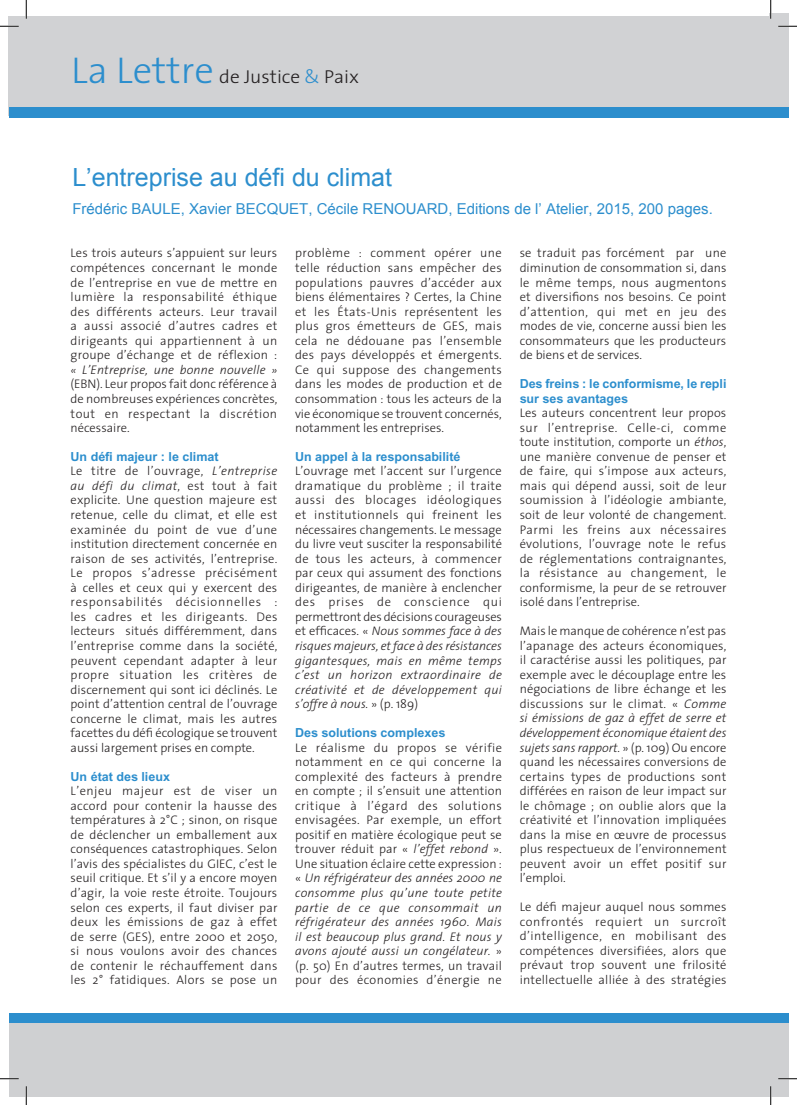
<style>
.page{position:relative;width:797px;height:1105px;background:#fff}
.page>*{position:absolute;margin:0;border:0;box-sizing:border-box;transform-origin:0 0}
.t1{font:25px "Arial";color:#2c8ecd}
.t2{font:300 18.75px "The Sans";color:#231f20}
.t3{font:15px "Arial";color:#2c8ecd}
.t4{font:300 12.5px/14.5px "The Sans";letter-spacing:.01em;color:#231f20;text-align:justify}
.t5{font:700 12.5px/14.5px "Arial";color:#2c8ecd}
.t6{font:italic 300 12.5px "The Sans";letter-spacing:.015em;color:#231f20}
.s1{font-size:37.5px;color:#2c8ecd}
.s2{color:#2c8ecd}
.s3{font-style:italic}
</style>
<div class="page">
<div style="left:769px;top:13px;width:19px;height:99px;background:#d1d2d4"></div>
<div style="left:9px;top:1022px;width:779px;height:74px;background:#cfd0d2"></div>
<div style="left:9px;top:16px;width:762px;height:100px;background:#d1d2d4"></div>
<div style="left:9px;top:107px;width:779px;height:11px;background:#2c8ecd"></div>
<div style="left:9px;top:1013px;width:779px;height:9px;background:#2c8ecd"></div>
<svg style="left:0;top:25px;width:19px;height:2px"></svg>
<svg style="left:778px;top:25px;width:19px;height:2px"></svg>
<svg style="left:0;top:1078px;width:19px;height:1px"></svg>
<svg style="left:778px;top:1078px;width:19px;height:1px"></svg>
<svg style="left:25px;top:0;width:2px;height:19px"></svg>
<svg style="left:25px;top:1086px;width:2px;height:19px"></svg>
<svg style="left:770px;top:0;width:1px;height:19px"></svg>
<svg style="left:770px;top:1086px;width:1px;height:19px"></svg>
<h2 class="t2" style="left:71px;top:61px;width:289px"><span class="s1">La Lettre</span> de Justice <span class="s2">&amp;</span> Paix</h2>
<h1 class="t1" style="left:72px;top:163px;width:321px">L’entreprise au défi du climat</h1>
<p class="t3" style="left:72px;top:200px;width:642px">Frédéric BAULE, Xavier BECQUET, Cécile RENOUARD, Editions de l’ Atelier, 2015, 200 pages.</p>
<p class="t4" style="left:71px;top:246px;width:208px">Les trois auteurs s’appuient sur leurs compétences concernant le monde de l’entreprise en vue de mettre en lumière la responsabilité éthique des différents acteurs. Leur travail a aussi associé d’autres cadres et dirigeants qui appartiennent à un groupe d’échange et de réflexion :</p>
<p class="t6" style="left:71px;top:359px;width:208px">« L’Entreprise, une bonne nouvelle »</p>
<p class="t4" style="left:71px;top:377px;width:208px">(EBN). Leur propos fait donc référence à de nombreuses expériences concrètes, tout en respectant la discrétion nécessaire.</p>
<p class="t5" style="left:71px;top:449px;width:149px">Un défi majeur : le climat</p>
<p class="t4" style="left:71px;top:463px;width:208px">Le titre de l’ouvrage, <span class="s3">L’entreprise au défi du climat</span>, est tout à fait explicite. Une question majeure est retenue, celle du climat, et elle est examinée du point de vue d’une institution directement concernée en raison de ses activités, l’entreprise.<br>Le propos s’adresse précisément à celles et ceux qui y exercent des responsabilités décisionnelles : les cadres et les dirigeants. Des lecteurs situés différemment, dans l’entreprise comme dans la société, peuvent cependant adapter à leur propre situation les critères de discernement qui sont ici déclinés. Le point d’attention central de l’ouvrage concerne le climat, mais les autres facettes du défi écologique se trouvent aussi largement prises en compte.</p>
<p class="t5" style="left:71px;top:769px;width:101px">Un état des lieux</p>
<p class="t4" style="left:71px;top:783px;width:208px">L’enjeu majeur est de viser un accord pour contenir la hausse des températures à 2°C ; sinon, on risque de déclencher un emballement aux conséquences catastrophiques. Selon l’avis des spécialistes du GIEC, c’est le seuil critique. Et s’il y a encore moyen d’agir, la voie reste étroite. Toujours selon ces experts, il faut diviser par deux les émissions de gaz à effet de serre (GES), entre 2000 et 2050, si nous voulons avoir des chances de contenir le réchauffement dans les 2° fatidiques. Alors se pose un</p>
<p class="t4" style="left:295px;top:246px;width:208px">problème : comment opérer une telle réduction sans empêcher des populations pauvres d’accéder aux biens élémentaires ? Certes, la Chine et les États-Unis représentent les plus gros émetteurs de GES, mais cela ne dédouane pas l’ensemble des pays développés et émergents.<br>Ce qui suppose des changements dans les modes de production et de consommation : tous les acteurs de la vie économique se trouvent concernés, notamment les entreprises.</p>
<p class="t5" style="left:295px;top:449px;width:167px">Un appel à la responsabilité</p>
<p class="t4" style="left:295px;top:463px;width:208px">L’ouvrage met l’accent sur l’urgence dramatique du problème ; il traite aussi des blocages idéologiques et institutionnels qui freinent les nécessaires changements. Le message du livre veut susciter la responsabilité de tous les acteurs, à commencer par ceux qui assument des fonctions dirigeantes, de manière à enclencher des prises de conscience qui permettront des décisions courageuses et efficaces. « <span class="s3">Nous sommes face à des risques majeurs, etface à des résistances gigantesques, mais en même temps c’est un horizon extraordinaire de créativité et de développement qui s’offre à nous.</span> » (p. 189)</p>
<p class="t5" style="left:295px;top:725px;width:152px">Des solutions complexes</p>
<p class="t4" style="left:295px;top:740px;width:208px">Le réalisme du propos se vérifie notamment en ce qui concerne la complexité des facteurs à prendre en compte ; il s’ensuit une attention critique à l’égard des solutions envisagées. Par exemple, un effort positif en matière écologique peut se trouver réduit par « <span class="s3">l’effet rebond</span> ».<br>Une situation éclaire cette expression : « <span class="s3">Un réfrigérateur des années 2000 ne consomme plus qu’une toute petite partie de ce que consommait un réfrigérateur des années 1960. Mais il est beaucoup plus grand. Et nous y avons ajouté aussi un congélateur.</span> » (p. 50) En d’autres termes, un travail pour des économies d’énergie ne</p>
<p class="t4" style="left:519px;top:246px;width:208px">se traduit pas forcément par une diminution de consommation si, dans le même temps, nous augmentons et diversifions nos besoins. Ce point d’attention, qui met en jeu des modes de vie, concerne aussi bien les consommateurs que les producteurs de biens et de services.</p>
<p class="t5" style="left:519px;top:376px;width:208px">Des freins : le conformisme, le repli sur ses avantages</p>
<p class="t4" style="left:519px;top:405px;width:208px">Les auteurs concentrent leur propos sur l’entreprise. Celle-ci, comme toute institution, comporte un <span class="s3">éthos</span>, une manière convenue de penser et de faire, qui s’impose aux acteurs, mais qui dépend aussi, soit de leur soumission à l’idéologie ambiante, soit de leur volonté de changement.<br>Parmi les freins aux nécessaires évolutions, l’ouvrage note le refus de réglementations contraignantes, la résistance au changement, le conformisme, la peur de se retrouver isolé dans l’entreprise.</p>
<p class="t4" style="left:519px;top:623px;width:208px">Mais le manque de cohérence n’est pas l’apanage des acteurs économiques, il caractérise aussi les politiques, par exemple avec le découplage entre les négociations de libre échange et les discussions sur le climat. « <span class="s3">Comme si émissions de gaz à effet de serre et développement économique étaient des sujets sans rapport.</span> » (p. 109) Ou encore quand les nécessaires conversions de certains types de productions sont différées en raison de leur impact sur le chômage ; on oublie alors que la créativité et l’innovation impliquées dans la mise en œuvre de processus plus respectueux de l’environnement peuvent avoir un effet positif sur l’emploi.</p>
<p class="t4" style="left:519px;top:899px;width:208px">Le défi majeur auquel nous sommes confrontés requiert un surcroît d’intelligence, en mobilisant des compétences diversifiées, alors que prévaut trop souvent une frilosité intellectuelle alliée à des stratégies</p>
</div>
